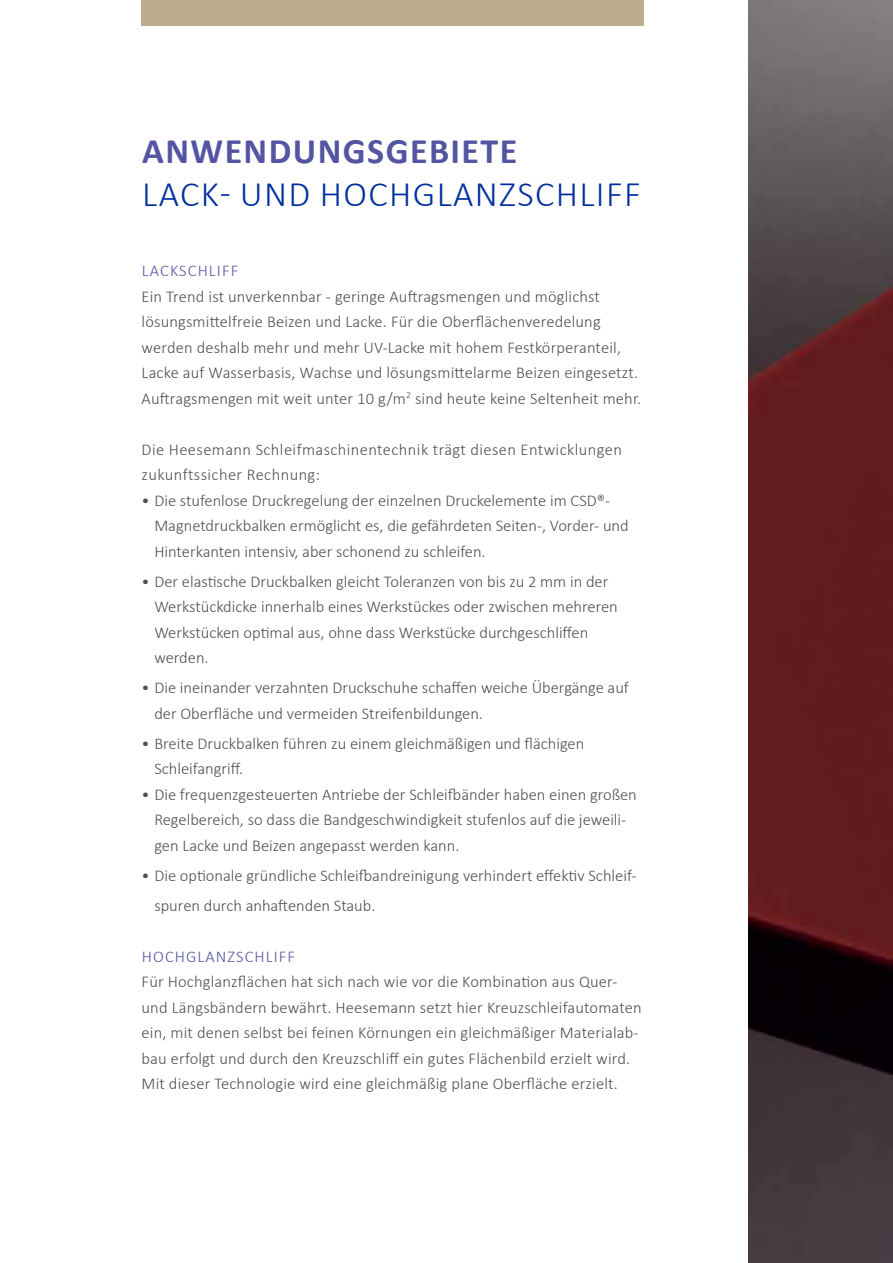
<style>
.page{position:relative;width:893px;height:1263px;background:#fff}
.page>*{position:absolute;margin:0;border:0;box-sizing:border-box;transform-origin:0 0}
.t1{font:300 36px "Calibri";letter-spacing:.04em;color:#002f9d}
.t2{font:700 36px "Calibri";letter-spacing:.04em;color:#5455a2}
.t3{font:300 16.5px/25.5px "Calibri";color:#504f53}
.t4{font:300 16.5px/25.5px "Calibri";letter-spacing:.025em;color:#504f53}
.t5{font:300 16.5px "Calibri";letter-spacing:.065em;color:#5455a2}
</style>
<div class="page">
<div style="left:142px;top:0;width:502px;height:26px;background:#bcae8d"></div>
<img style="left:748px;top:0;width:145px;height:1263px">
<h1 class="t2" style="left:142px;top:128px;width:377px">ANWENDUNGSGEBIETE</h1>
<h1 class="t1" style="left:142px;top:172px;width:224px">Lack- und Hochglan</h1>
<h1 class="t1" style="left:499px;top:172px;width:38px">zschl</h1>
<h1 class="t1" style="left:596px;top:172px;width:26px">iff</h1>
<p class="t5" style="left:142px;top:260px;width:89px">Lackschliff</p>
<p class="t3" style="left:142px;top:283px;width:501px">Ein Trend ist unverkennbar - geringe Auftragsmengen und möglichst lösungsmittelfreie Beizen und Lacke. Für die Oberflächenveredelung werden deshalb mehr und mehr UV-Lacke mit hohem Festkörperanteil, Lacke auf Wasserbasis, Wachse und lösungsmittelarme Beizen eingesetzt.<br>Auftragsmengen mit weit unter 10 g/m<sup>2</sup> sind heute keine Seltenheit mehr.</p>
<p class="t4" style="left:142px;top:436px;width:482px">Die Heesemann Schleifmaschinentechnik trägt diesen Entwicklungen zukunftssicher Rechnung:</p>
<p class="t3" style="left:154px;top:487px;width:476px;text-indent:-13px">• Die stufenlose Druckregelung der einzelnen Druckelemente im CSD®-<br>Magnetdruckbalken ermöglicht es, die gefährdeten Seiten-, Vorder- und<br>H interkanten intensiv, aber schonend zu schleifen.</p>
<p class="t3" style="left:154px;top:568px;width:465px;text-indent:-13px">• Der elastische Druckbalken gleicht Toleranzen von bis zu 2 mm in der Werkstückdicke innerhalb eines Werkstückes oder zwischen mehreren Werkstücken optimal aus, ohne dass Werkstücke durchgeschliffen werden.</p>
<p class="t3" style="left:154px;top:675px;width:476px;text-indent:-13px">• Die ineinander verzahnten Druckschuhe schaffen weiche Übergänge auf der Oberfläche und vermeiden Streifenbildungen.</p>
<p class="t3" style="left:154px;top:730px;width:431px;text-indent:-13px">• Breite Druckbalken führen zu einem gleichmäßigen und flächigen<br>Schleifangriff.</p>
<p class="t3" style="left:154px;top:781px;width:484px;text-indent:-13px">• Die frequenzgesteuerten Antriebe der Schleifbänder haben einen großen<br>Regelbereich, so dass die Bandgeschwindigkeit stufenlos auf die jeweili&shy;gen Lacke und Beizen angepasst werden kann.</p>
<p class="t3" style="left:154px;top:860px;width:484px;line-height:30px;text-indent:-13px">• Die optionale gründliche Schleifbandreinigung verhindert effektiv Schleif&shy;spuren durch anhaftenden Staub.</p>
<p class="t5" style="left:142px;top:946px;width:145px">Hochglanzschliff</p>
<p class="t3" style="left:142px;top:969px;width:502px">Für Hochglanzflächen hat sich nach wie vor die Kombination aus Quer&shy;und Längsbändern bewährt. Heesemann setzt hier Kreuzschleifautomaten ein, mit denen selbst bei feinen Körnungen ein gleichmäßiger Materialab&shy;bau erfolgt und durch den Kreuzschliff ein gutes Flächenbild erzielt wird.<br>Mit dieser Technologie wird eine gleichmäßig plane Oberfläche erzielt.</p>
</div>
